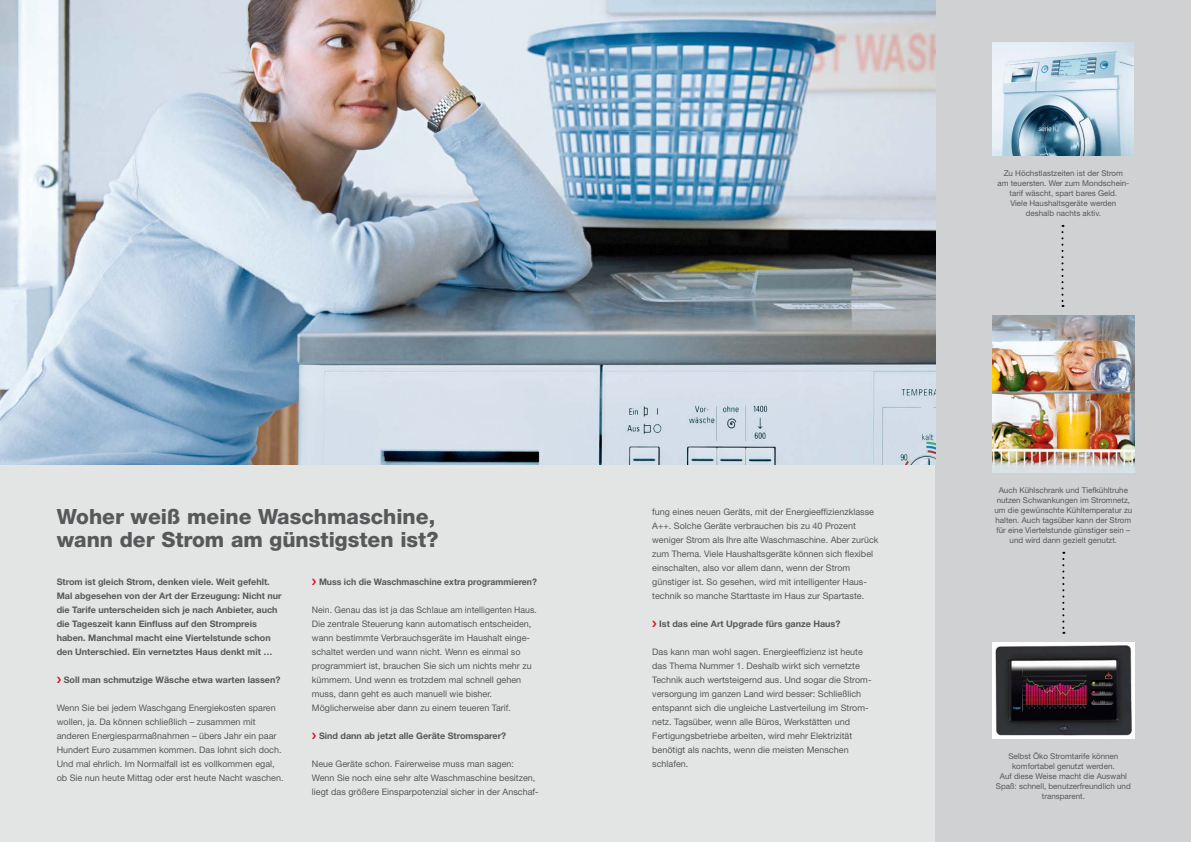
<style>
.page{position:relative;width:1191px;height:842px;background:#e3e4e4}
.page>*{position:absolute;margin:0;border:0;box-sizing:border-box;transform-origin:0 0}
.t1{font:800 21px/23px "Helvetica Neue";color:#58585a}
.t2{font:9px/14px "Helvetica Neue";color:#58585a}
.t3{font:700 9px/14px "Helvetica Neue";color:#58585a}
.t4{font:8px/10px "Helvetica Neue";color:#58585a;text-align:center}
</style>
<div class="page">
<div style="left:935px;top:0;width:256px;height:842px;background:#d0d1d2"></div>
<img style="left:0;top:0;width:935px;height:465px">
<img style="left:992px;top:43px;width:141px;height:113px">
<img style="left:992px;top:315px;width:142px;height:158px">
<img style="left:992px;top:642px;width:142px;height:97px">
<svg style="left:1061px;top:225px;width:2px;height:82px"></svg>
<svg style="left:1062px;top:552px;width:2px;height:82px"></svg>
<h1 class="t1" style="left:57px;top:504px;width:383px">Woher weiß meine Waschmaschine, wann der Strom am günstigsten ist?</h1>
<p class="t3" style="left:57px;top:574px;width:227px">Strom ist gleich Strom, denken viele. Weit gefehlt.<br>Mal abgesehen von der Art der Erzeugung: Nicht nur die Tarife unterscheiden sich je nach Anbieter, auch die Tageszeit kann Einfluss auf den Strompreis haben. Manchmal macht eine Viertelstunde schon den Unterschied. Ein vernetztes Haus denkt mit …</p>
<p class="t3" style="left:64px;top:672px;width:218px">Soll man schmutzige Wäsche etwa warten lassen?</p>
<p class="t2" style="left:57px;top:700px;width:228px">Wenn Sie bei jedem Waschgang Energiekosten sparen wollen, ja. Da können schließlich – zusammen mit anderen Energiesparmaßnahmen – übers Jahr ein paar Hundert Euro zusammen kommen. Das lohnt sich doch.<br>Und mal ehrlich. Im Normalfall ist es vollkommen egal, ob Sie nun heute Mittag oder erst heute Nacht waschen.</p>
<p class="t3" style="left:319px;top:574px;width:219px">Muss ich die Waschmaschine extra programmieren?</p>
<p class="t2" style="left:312px;top:602px;width:226px">Nein. Genau das ist ja das Schlaue am intelligenten Haus.<br>Die zentrale Steuerung kann automatisch entscheiden, wann bestimmte Verbrauchsgeräte im Haushalt einge&shy;schaltet werden und wann nicht. Wenn es einmal so programmiert ist, brauchen Sie sich um nichts mehr zu kümmern. Und wenn es trotzdem mal schnell gehen muss, dann geht es auch manuell wie bisher.<br>Möglicherweise aber dann zu einem teueren Tarif.</p>
<p class="t3" style="left:319px;top:728px;width:189px">Sind dann ab jetzt alle Geräte Stromsparer?</p>
<p class="t2" style="left:312px;top:756px;width:228px">Neue Geräte schon. Fairerweise muss man sagen:<br>Wenn Sie noch eine sehr alte Waschmaschine besitzen, liegt das größere Einsparpotenzial sicher in der Anschaf-</p>
<p class="t2" style="left:652px;top:504px;width:228px">fung eines neuen Geräts, mit der Energieeffizienzklasse A++. Solche Geräte verbrauchen bis zu 40 Prozent weniger Strom als Ihre alte Waschmaschine. Aber zurück zum Thema. Viele Haushaltsgeräte können sich flexibel einschalten, also vor allem dann, wenn der Strom günstiger ist. So gesehen, wird mit intelligenter Haus&shy;technik so manche Starttaste im Haus zur Spartaste.</p>
<p class="t3" style="left:659px;top:616px;width:183px">Ist das eine Art Upgrade fürs ganze Haus?</p>
<p class="t2" style="left:652px;top:644px;width:221px">Das kann man wohl sagen. Energieeffizienz ist heute das Thema Nummer 1. Deshalb wirkt sich vernetzte Technik auch wertsteigernd aus. Und sogar die Strom&shy;versorgung im ganzen Land wird besser: Schließlich entspannt sich die ungleiche Lastverteilung im Strom&shy;netz. Tagsüber, wenn alle Büros, Werkstätten und Fertigungsbetriebe arbeiten, wird mehr Elektrizität benötigt als nachts, wenn die meisten Menschen schlafen.</p>
<p class="t4" style="left:997px;top:168px;width:133px">Zu Höchstlastzeiten ist der Strom am teuersten. Wer zum Mondschein&shy;tarif wäscht, spart bares Geld.<br>Viele Haushaltsgeräte werden deshalb nachts aktiv.</p>
<p class="t4" style="left:994px;top:485px;width:139px">Auch Kühlschrank und Tiefkühltruhe nutzen Schwankungen im Stromnetz, um die gewünschte Kühltemperatur zu halten. Auch tagsüber kann der Strom für eine Viertelstunde günstiger sein – und wird dann gezielt genutzt.</p>
<p class="t4" style="left:996px;top:751px;width:136px">Selbst Öko Stromtarife können komfortabel genutzt werden.<br>Auf diese Weise macht die Auswahl<br>Spaß: schnell, benutzerfreundlich und transparent.</p>
</div>
